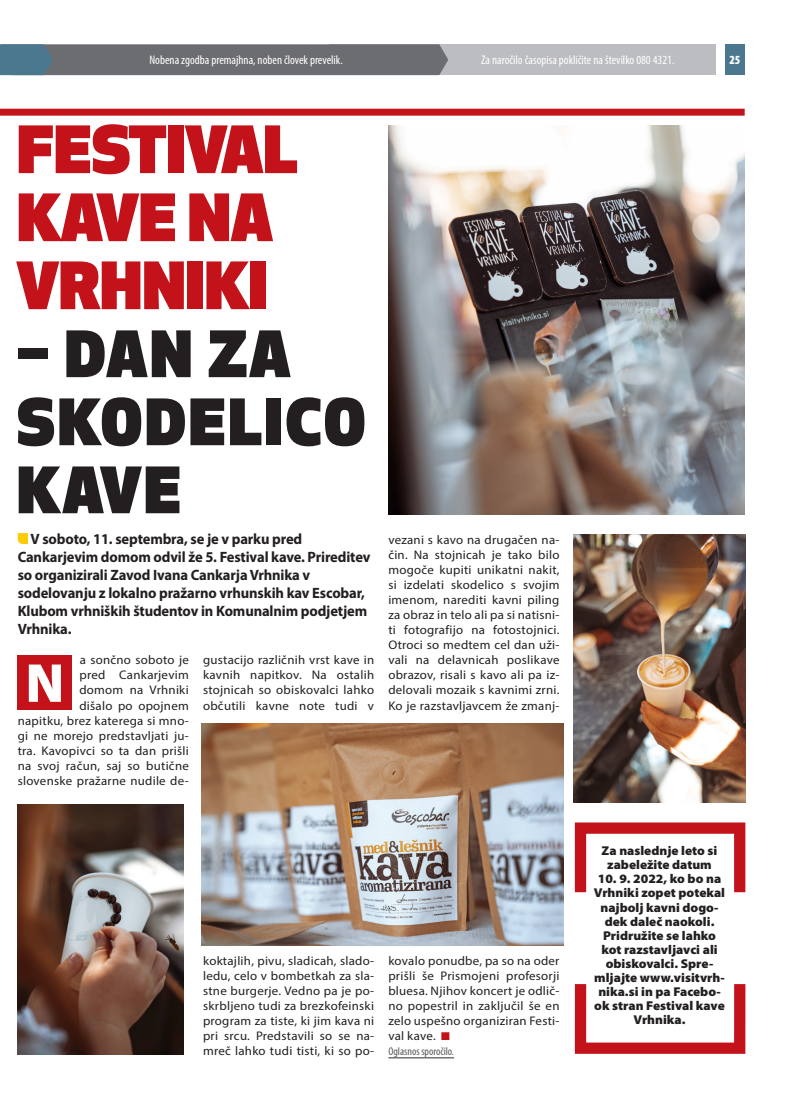
<style>
.page{position:relative;width:798px;height:1099px;background:#fff}
.page>*{position:absolute;margin:0;border:0;box-sizing:border-box;transform-origin:0 0}
.t1{font:900 63.62px/68px "Apex New";color:#c4121a}
.t2{font:900 62.38px/68px "Apex New";letter-spacing:.04em;color:#231f20}
.t3{font:900 55.25px "Myriad Pro";color:#fff}
.t4{font:700 15px/18px "Myriad Pro";letter-spacing:-.01em;color:#231f20}
.t5{font:900 12.75px/14.1px "Myriad Pro";color:#231f20;text-align:center}
.t6{font:12.5px/15px "Myriad Pro";letter-spacing:.02em;color:#231f20;text-align:justify}
.t7{font:condensed 12.5px "Myriad Pro";color:#fff}
.t8{font:900 condensed 12.5px "Myriad Pro";color:#fff}
.t9{font:condensed 11.25px "Myriad Pro";color:#57585a}
.s1{font-family:"Times Delo";font-weight:700;font-style:italic;color:#c4121a}
</style>
<div class="page">
<hr style="left:388px;top:1057px;width:66px;height:1px;background:#57585a">
<div style="left:17px;top:654px;width:55px;height:55px;background:#c4121a"></div>
<div style="left:329px;top:44px;width:387px;height:31px;background:#bcbdc0"></div>
<svg style="left:0;top:44px;width:448px;height:31px;background:#6a7075"></svg>
<div style="left:724px;top:44px;width:20px;height:31px;background:#4b788f"></div>
<div style="left:0;top:109px;width:744px;height:7px;background:#c4121a"></div>
<svg style="left:18px;top:533px;width:10px;height:11px"></svg>
<svg style="left:574px;top:822px;width:172px;height:232px"></svg>
<img style="left:201px;top:723px;width:362px;height:222px">
<img style="left:18px;top:804px;width:165px;height:250px">
<img style="left:388px;top:125px;width:356px;height:389px">
<img style="left:573px;top:534px;width:172px;height:269px">
<p class="t7" style="left:149px;top:53px;width:195px">Nobena zgodba premajhna, noben človek prevelik.</p>
<p class="t7" style="left:481px;top:53px;width:195px">Za naročilo časopisa pokličite na številko 080 4321.</p>
<p class="t8" style="left:729px;top:53px;width:13px">25</p>
<h1 class="t1" style="left:17px;top:115px;width:282px">FESTIVAL<br>KAVE NA<br>VRHNIKI</h1>
<h2 class="t2" style="left:17px;top:319px;width:350px">– DAN ZA<br>SKODELICO<br>KAVE</h2>
<p class="t4" style="left:18px;top:529px;width:354px;text-indent:13px">V soboto, 11. septembra, se je v parku pred Cankarjevim domom odvil že 5. Festival kave. Prireditev so organizirali Zavod Ivana Cankarja Vrhnika v sodelovanju z lokalno pražarno vrhunskih kav Escobar, Klubom vrhniških študentov in Komunalnim podjetjem Vrhnika.</p>
<p class="t6" style="left:18px;top:652px;width:172px;text-align:right">a sončno soboto je<br>pred Cankarjevim<br>domom na Vrhniki<br>dišalo po opojnem<br>napitku, brez katerega si mno&shy;gi ne morejo predstavljati ju&shy;tra. Kavopivci so ta dan prišli na svoj račun, saj so butične slovenske pražarne nudile de-</p>
<p class="t6" style="left:203px;top:652px;width:172px">gustacijo različnih vrst kave in kavnih napitkov. Na ostalih stojnicah so obiskovalci lahko občutili kavne note tudi v</p>
<h3 class="t3" style="left:25px;top:646px;width:40px">N</h3>
<p class="t6" style="left:388px;top:532px;width:172px">vezani s kavo na drugačen na&shy;čin. Na stojnicah je tako bilo mogoče kupiti unikatni nakit, si izdelati skodelico s svojim imenom, narediti kavni piling za obraz in telo ali pa si natisni&shy;ti fotografijo na fotostojnici.<br>Otroci so medtem cel dan uži&shy;vali na delavnicah poslikave obrazov, risali s kavo ali pa iz&shy;delovali mozaik s kavnimi zrni.<br>Ko je razstavljavcem že zmanj-</p>
<p class="t6" style="left:203px;top:952px;width:172px">koktajlih, pivu, sladicah, slado&shy;ledu, celo v bombetkah za sla&shy;stne burgerje. Vedno pa je po&shy;skrbljeno tudi za brezkofeinski program za tiste, ki jim kava ni pri srcu. Predstavili so se na&shy;mreč lahko tudi tisti, ki so po-</p>
<p class="t6" style="left:388px;top:952px;width:172px">kovalo ponudbe, pa so na oder prišli še Prismojeni profesorji bluesa. Njihov koncert je odlič&shy;no popestril in zaključil še en zelo uspešno organiziran Festi&shy;val kave. <span class="s1">§</span></p>
<p class="t9" style="left:388px;top:1044px;width:67px">Oglasnos sporočilo.</p>
<p class="t5" style="left:601px;top:843px;width:117px">Za naslednje leto si zabeležite datum</p>
<p class="t5" style="left:593px;top:871px;width:133px">10. 9. 2022, ko bo na<br>Vrhniki zopet potekal najbolj kavni dogo&shy;dek daleč naokoli.<br>Pridružite se lahko kot razstavljavci ali obiskovalci. Spre&shy;mljajte www.visitvrh&shy;nika.si in pa Facebo&shy;ok stran Festival kave<br>Vrhnika.</p>
</div>
